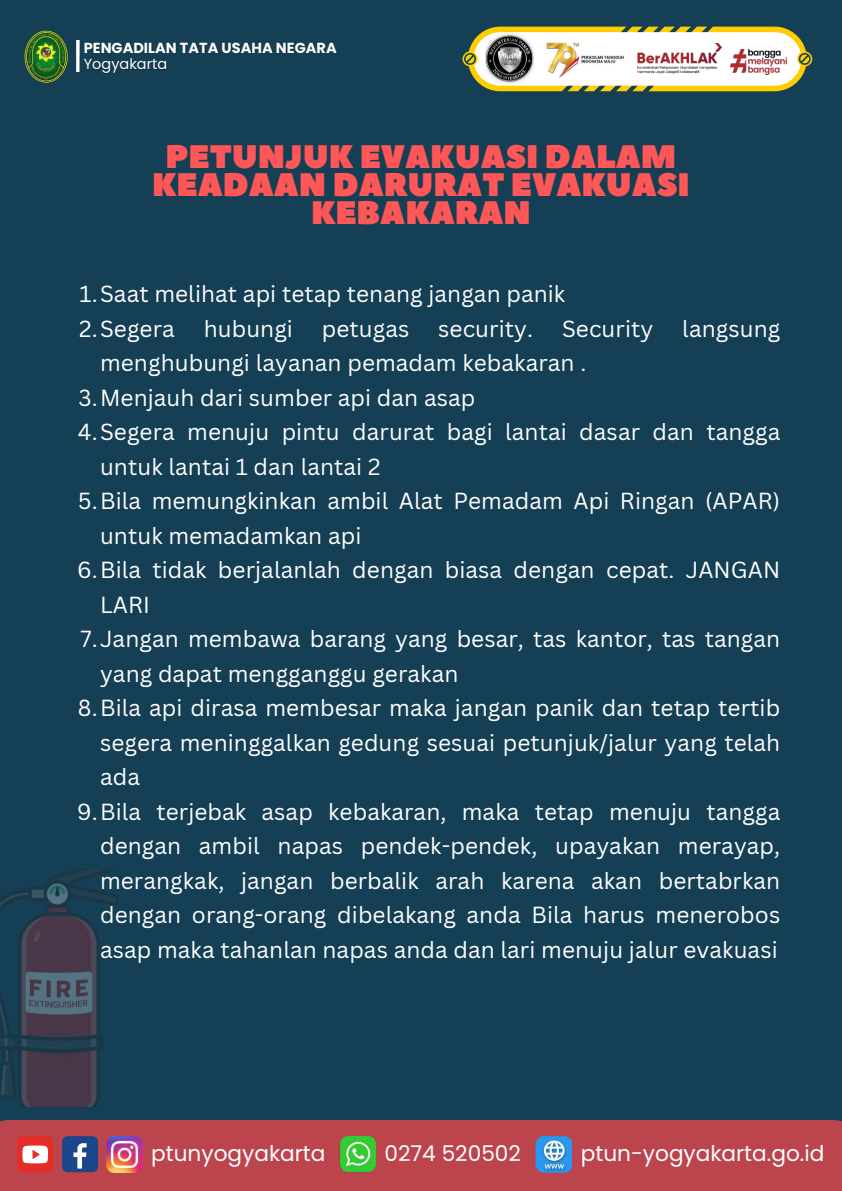
<style>
.page{position:relative;width:842px;height:1191px;background:#fff}
.page>*{position:absolute;margin:0;border:0;box-sizing:border-box;transform-origin:0 0}
.t1{font:32.5px/28.1px "Peace Sans";color:#ff5757;text-align:center}
.t2{font:22.6px/34.5px "Canva Sans";letter-spacing:.005em;color:#fff}
.t3{font:21.6px "Poppins";color:#fff}
.t4{font:700 14.5px "Poppins";color:#fff}
.t5{font:14.5px "Poppins";color:#fff}
</style>
<div class="page">
<div style="left:0;top:0;width:842px;height:1190px;background:#153f54"></div>
<svg style="left:462px;top:27px;width:350px;height:64px;background:#d9d19c"></svg>
<img style="left:486px;top:30px;width:47px;height:57px">
<img style="left:542px;top:39px;width:86px;height:40px">
<img style="left:637px;top:43px;width:84px;height:32px">
<img style="left:730px;top:50px;width:57px;height:24px">
<div style="left:0;top:1120px;width:842px;height:70px;background:#bc444d"></div>
<img style="left:0;top:869px;width:119px;height:237px">
<div style="left:17px;top:1135px;width:36px;height:36px;background:#e52d27;border-radius:5px"></div>
<svg style="left:22px;top:1145px;width:26px;height:18px"></svg>
<div style="left:62px;top:1135px;width:36px;height:36px;background:#1a4789;border-radius:5px"></div>
<svg style="left:73px;top:1143px;width:14px;height:25px"></svg>
<img style="left:107px;top:1135px;width:36px;height:36px">
<img style="left:340px;top:1135px;width:36px;height:36px">
<img style="left:536px;top:1135px;width:36px;height:36px">
<img style="left:24px;top:30px;width:44px;height:52px">
<svg style="left:76px;top:41px;width:4px;height:31px"></svg>
<p class="t4" style="left:84px;top:37px;width:255px">PENGADILAN TATA USAHA NEGARA</p>
<p class="t5" style="left:84px;top:54px;width:85px">Yogyakarta</p>
<h1 class="t1" style="left:152px;top:143px;width:539px">PETUNJUK EVAKUASI DALAM<br>KEADAAN DARURAT EVAKUASI<br>KEBAKARAN</h1>
<p class="t2" style="left:79px;top:276px;width:488px">1.Saat melihat api tetap tenang jangan panik<br>2.Segera</p>
<p class="t2" style="left:204px;top:310px;width:91px">hubungi</p>
<p class="t2" style="left:322px;top:310px;width:89px">petugas</p>
<p class="t2" style="left:438px;top:310px;width:96px">security.</p>
<p class="t2" style="left:562px;top:310px;width:93px">Security</p>
<p class="t2" style="left:682px;top:310px;width:99px">langsung</p>
<p class="t2" style="left:100px;top:345px;width:488px">menghubungi layanan pemadam kebakaran .</p>
<p class="t2" style="left:79px;top:379px;width:398px">3.Menjauh dari sumber api dan asap</p>
<p class="t2" style="left:78px;top:414px;width:704px">4.Segera menuju pintu darurat bagi lantai dasar dan tangga</p>
<p class="t2" style="left:100px;top:448px;width:282px">untuk lantai 1 dan lantai 2</p>
<p class="t2" style="left:78px;top:483px;width:703px">5.Bila memungkinkan ambil Alat Pemadam Api Ringan (APAR)</p>
<p class="t2" style="left:100px;top:517px;width:263px">untuk memadamkan api</p>
<p class="t2" style="left:77px;top:552px;width:705px">6.Bila tidak berjalanlah dengan biasa dengan cepat. JANGAN</p>
<p class="t2" style="left:100px;top:586px;width:51px">LARI</p>
<p class="t2" style="left:80px;top:621px;width:701px">7.Jangan membawa barang yang besar, tas kantor, tas tangan</p>
<p class="t2" style="left:100px;top:655px;width:360px">yang dapat mengganggu gerakan</p>
<p class="t2" style="left:78px;top:690px;width:704px">8.Bila api dirasa membesar maka jangan panik dan tetap tertib</p>
<p class="t2" style="left:100px;top:724px;width:682px">segera meninggalkan gedung sesuai petunjuk/jalur yang telah</p>
<p class="t2" style="left:100px;top:759px;width:41px">ada</p>
<p class="t2" style="left:77px;top:793px;width:705px">9.Bila terjebak asap kebakaran, maka tetap menuju tangga</p>
<p class="t2" style="left:100px;top:827px;width:682px">dengan ambil napas pendek-pendek, upayakan merayap,</p>
<p class="t2" style="left:100px;top:862px;width:682px">merangkak, jangan berbalik arah karena akan bertabrkan</p>
<p class="t2" style="left:100px;top:896px;width:682px">dengan orang-orang dibelakang anda Bila harus menerobos</p>
<p class="t2" style="left:100px;top:931px;width:679px">asap maka tahanlan napas anda dan lari menuju jalur evakuasi</p>
<p class="t3" style="left:151px;top:1138px;width:176px">ptunyogyakarta</p>
<p class="t3" style="left:384px;top:1138px;width:138px">0274 520502</p>
<p class="t3" style="left:581px;top:1138px;width:245px">ptun-yogyakarta.go.id</p>
</div>
